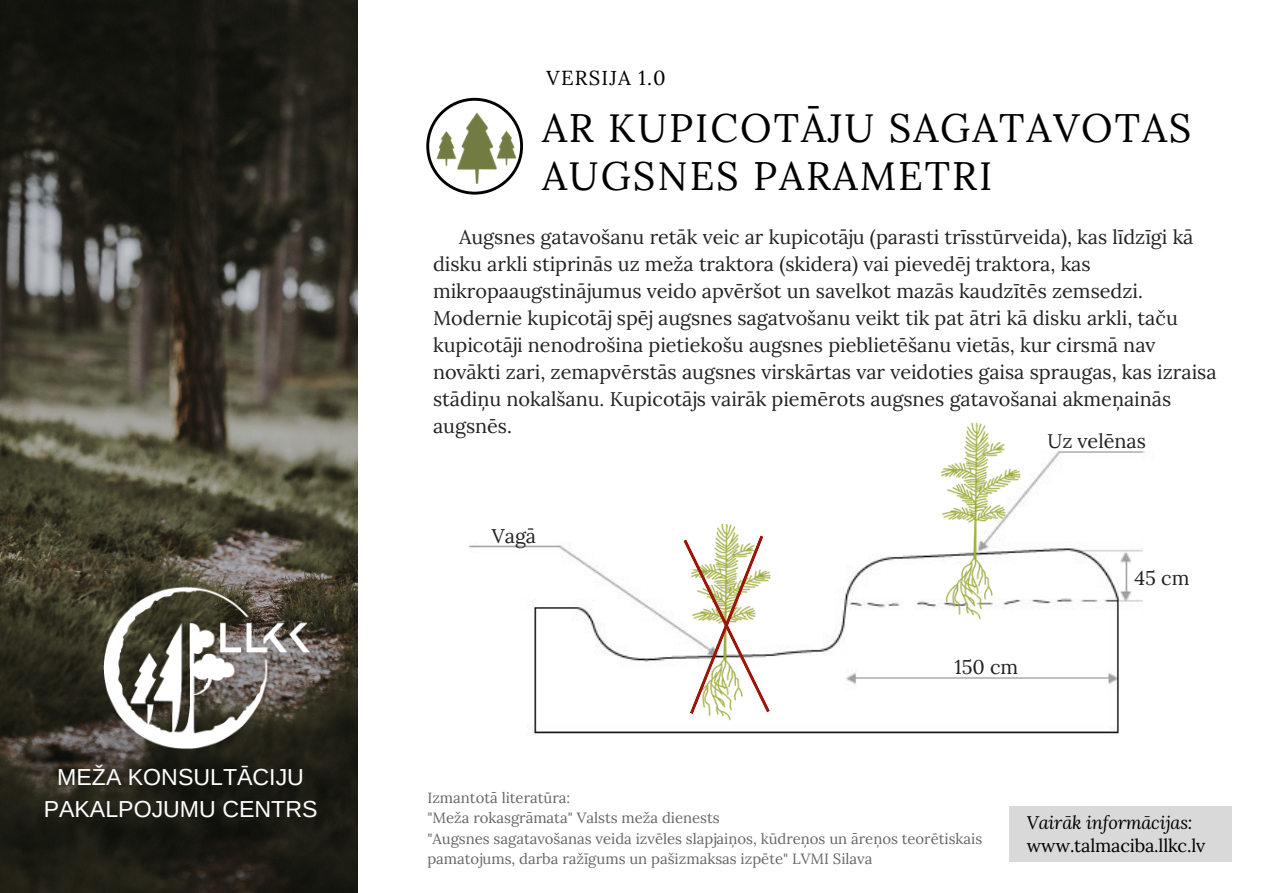
<style>
.page{position:relative;width:1263px;height:893px;background:#fff}
.page>*{position:absolute;margin:0;border:0;box-sizing:border-box;transform-origin:0 0}
.t1{font:39.75px/47.2px "Lora";letter-spacing:.05em;color:#000}
.t2{font:23.1px/31.5px "Arimo";color:#fff;text-align:center}
.t3{font:20.25px "Lora";letter-spacing:.06em;color:#000}
.t4{font:19.8px/27px "Lora";color:#222}
.t5{font:18.15px "Lora";letter-spacing:-.01em;color:#000}
.t6{font:italic 18.15px "Lora";letter-spacing:-.01em;color:#000}
.t7{font:14.85px/20.2px "Lora";color:#666}
</style>
<div class="page">
<img style="left:0;top:0;width:358px;height:893px">
<img style="left:71px;top:543px;width:254px;height:249px">
<img style="left:426px;top:97px;width:97px;height:98px">
<div style="left:1009px;top:806px;width:223px;height:55px;background:#d9d9d9"></div>
<img style="left:468px;top:451px;width:678px;height:283px">
<img style="left:675px;top:504px;width:104px;height:230px">
<img style="left:924px;top:422px;width:105px;height:215px">
<svg style="left:683px;top:535px;width:87px;height:179px"></svg>
<p class="t2" style="left:44px;top:761px;width:275px">MEŽA KONSULTĀCIJU<br>PAKALPOJUMU CENTRS</p>
<p class="t3" style="left:547px;top:65px;width:121px">VERSIJA 1.0</p>
<h1 class="t1" style="left:542px;top:104px;width:651px">AR KUPICOTĀJU SAGATAVOTAS<br>AUGSNES PARAMETRI</h1>
<p class="t4" style="left:433px;top:223px;width:785px;text-indent:26px">Augsnes gatavošanu retāk veic ar kupicotāju (parasti trīsstūrveida), kas līdzīgi kā disku arkli stiprinās uz meža traktora (skidera) vai pievedēj traktora, kas mikropaaugstinājumus veido apvēršot un savelkot mazās kaudzītēs zemsedzi.<br>Modernie kupicotāj spēj augsnes sagatvošanu veikt tik pat ātri kā disku arkli, taču kupicotāji nenodrošina pietiekošu augsnes pieblietēšanu vietās, kur cirsmā nav novākti zari, zemapvērstās augsnes virskārtas var veidoties gaisa spraugas, kas izraisa stādiņu nokalšanu. Kupicotājs vairāk piemērots augsnes gatavošanai akmeņainās augsnēs.</p>
<p class="t4" style="left:1047px;top:427px;width:100px">Uz velēnas</p>
<p class="t4" style="left:492px;top:522px;width:46px">Vagā</p>
<p class="t4" style="left:954px;top:653px;width:65px">150 cm</p>
<p class="t4" style="left:1134px;top:564px;width:56px">45 cm</p>
<p class="t7" style="left:427px;top:787px;width:556px">Izmantotā literatūra:<br>"Meža rokasgrāmata" Valsts meža dienests<br>"Augsnes sagatavošanas veida izvēles slapjaiņos, kūdreņos un āreņos teorētiskais pamatojums, darba ražīgums un pašizmaksas izpēte" LVMI Silava</p>
<p class="t6" style="left:1027px;top:810px;width:167px">Vairāk informācijas:</p>
<p class="t5" style="left:1027px;top:834px;width:180px">www.talmaciba.llkc.lv</p>
</div>
